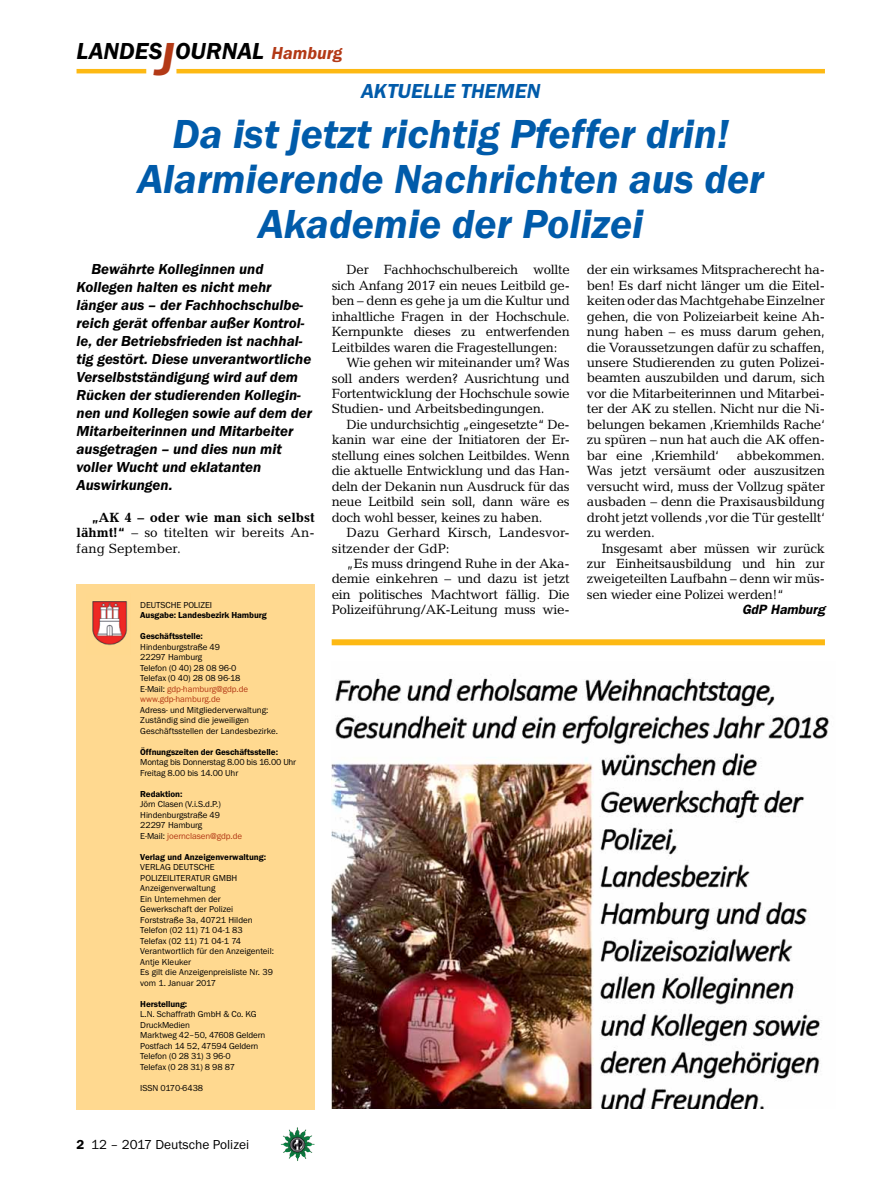
<style>
.page{position:relative;width:893px;height:1191px;background:#fff}
.page>*{position:absolute;margin:0;border:0;box-sizing:border-box;transform-origin:0 0}
.t1{font:italic 600 42px/45px "Franklin Gothic Itc T";color:#005baa;text-align:center}
.t2{font:italic 600 24px "Franklin Gothic Itc T";color:#000}
.t3{font:italic 600 21px "Franklin Gothic Itc T";color:#005baa}
.t4{font:italic 600 15px/18px "Franklin Gothic Itc T";color:#000}
.t5{font:13.5px/15.5px "Candida";letter-spacing:-.02em;color:#000;text-align:justify}
.t6{font:13.5px "Candida";color:#000}
.t7{font:13.5px "Franklin Gothic Itc T";color:#000}
.t8{font:italic 600 13.5px "Franklin Gothic";color:#000}
.t9{font:9px/10.5px "Franklin Gothic Itc T";letter-spacing:-.01em;color:#000}
.t10{font:600 9px "Franklin Gothic Itc T";letter-spacing:-.01em;color:#000}
.s1{font-size:48px;color:#b33916}
.s2{font-size:18px;color:#b33916}
.s3{font-weight:700}
.s4{color:#b33916}
.s5{font-weight:600}
</style>
<div class="page">
<hr style="left:77px;top:69px;width:69px;height:4px;background:#fdb913">
<hr style="left:176px;top:69px;width:649px;height:4px;background:#fdb913">
<img style="left:281px;top:1128px;width:16px;height:24px">
<div style="left:77px;top:584px;width:238px;height:526px;background:#ffd990"></div>
<img style="left:92px;top:601px;width:36px;height:45px">
<img style="left:332px;top:678px;width:498px;height:431px">
<div style="left:332px;top:639px;width:493px;height:6px;background:#fdb913"></div>
<h2 class="t2" style="left:77px;top:37px;width:267px">LANDES<span class="s1">J</span>OURNAL <span class="s2">Hamburg</span></h2>
<h3 class="t3" style="left:361px;top:79px;width:50px">Aktuelle</h3>
<h3 class="t3" style="left:461px;top:79px;width:15px">Themen</h3>
<h1 class="t1" style="left:137px;top:111px;width:628px">Da ist jetzt richtig Pfeffer drin!<br>Alarmierende Nachrichten aus der<br>Akademie der Polizei</h1>
<p class="t4" style="left:77px;top:259px;width:237px;text-indent:15px">Bewährte Kolleginnen und<br>Kollegen halten es nicht mehr länger aus – der Fachhochschulbe&shy;reich gerät offenbar außer Kontrol&shy;le, der Betriebsfrieden ist nachhal&shy;tig gestört. Diese unverantwortliche<br>Verselbstständigung wird auf dem<br>Rücken der studierenden Kollegin&shy;nen und Kollegen sowie auf dem der<br>Mitarbeiterinnen und Mitarbeiter ausgetragen – und dies nun mit voller Wucht und eklatanten<br>Auswirkungen.</p>
<p class="t5" style="left:77px;top:509px;width:240px;text-indent:15px"><span class="s3">„AK 4 – oder wie man sich selbst lähmt!“</span> – so titelten wir bereits An&shy;fang September.</p>
<p class="t5" style="left:587px;top:262px;width:240px">der ein wirksames Mitspracherecht ha&shy;ben! Es darf nicht länger um die Eitel&shy;keiten oder das Machtgehabe Einzelner gehen, die von Polizeiarbeit keine Ah&shy;nung haben – es muss darum gehen, die Voraussetzungen dafür zu schaffen, unsere Studierenden zu guten Polizei&shy;beamten auszubilden und darum, sich vor die Mitarbeiterinnen und Mitarbei&shy;ter der AK zu stellen. Nicht nur die Ni&shy;belungen bekamen ‚Kriemhilds Rache‘ zu spüren – nun hat auch die AK offen&shy;bar eine ‚Kriemhild‘</p>
<p class="t5" style="left:347px;top:262px;width:225px">Der Fachhochschulbereich wollte</p>
<p class="t5" style="left:332px;top:277px;width:240px">sich Anfang 2017 ein neues Leitbild ge-</p>
<p class="t5" style="left:332px;top:293px;width:240px">ben – denn es gehe ja um die Kultur und</p>
<p class="t5" style="left:332px;top:308px;width:240px">inhaltliche Fragen in der Hochschule.</p>
<p class="t5" style="left:332px;top:324px;width:240px">Kernpunkte dieses zu entwerfenden</p>
<p class="t5" style="left:332px;top:339px;width:227px">Leitbildes waren die Fragestellungen:</p>
<p class="t5" style="left:347px;top:355px;width:225px">Wie gehen wir miteinander um? Was</p>
<p class="t5" style="left:332px;top:370px;width:240px">soll anders werden? Ausrichtung und</p>
<p class="t5" style="left:332px;top:386px;width:240px">Fortentwicklung der Hochschule sowie</p>
<p class="t5" style="left:332px;top:401px;width:214px">Studien- und Arbeitsbedingungen.</p>
<p class="t5" style="left:347px;top:416px;width:225px">Die undurchsichtig „eingesetzte“ De-</p>
<p class="t5" style="left:332px;top:432px;width:240px">kanin war eine der Initiatoren der Er-</p>
<p class="t5" style="left:332px;top:447px;width:240px">stellung eines solchen Leitbildes. Wenn</p>
<p class="t5" style="left:332px;top:463px;width:240px">die aktuelle Entwicklung und das Han-</p>
<p class="t5" style="left:332px;top:478px;width:240px">deln der Dekanin nun Ausdruck für das</p>
<p class="t5" style="left:332px;top:494px;width:240px">neue Leitbild sein soll, dann wäre es</p>
<p class="t5" style="left:332px;top:509px;width:212px">doch wohl besser, keines zu haben.</p>
<p class="t6" style="left:347px;top:525px;width:225px">Dazu Gerhard Kirsch, Landesvor-</p>
<p class="t6" style="left:332px;top:540px;width:120px">sitzender der GdP:</p>
<p class="t5" style="left:347px;top:556px;width:225px">„Es muss dringend Ruhe in der Aka-</p>
<p class="t5" style="left:332px;top:571px;width:240px">demie einkehren – und dazu ist jetzt</p>
<p class="t5" style="left:332px;top:586px;width:240px">ein politisches Machtwort fällig. Die</p>
<p class="t5" style="left:332px;top:602px;width:240px">Polizeiführung/AK-Leitung muss wie-</p>
<p class="t5" style="left:587px;top:447px;width:240px;text-indent:150px">abbekommen.<br>Was jetzt versäumt oder auszusitzen versucht wird, muss der Vollzug später ausbaden – denn die Praxisausbildung droht jetzt vollends ‚vor die Tür gestellt‘ zu werden.</p>
<p class="t5" style="left:587px;top:540px;width:240px;text-indent:15px">Insgesamt aber müssen wir zurück zur Einheitsausbildung und hin zur zweigeteilten Laufbahn – denn wir müs&shy;sen wieder eine Polizei werden!“</p>
<p class="t8" style="left:742px;top:602px;width:84px">GdP Hamburg</p>
<p class="t9" style="left:140px;top:599px;width:73px">DEUTSCHE POLIZEI</p>
<p class="t10" style="left:140px;top:610px;width:128px">Ausgabe: Landesbezirk Hamburg</p>
<p class="t10" style="left:140px;top:631px;width:64px">Geschäftsstelle:</p>
<p class="t9" style="left:140px;top:641px;width:109px">Hindenburgstraße 49<br>22297 Hamburg<br>Telefon (0 40) 28 08 96-0<br>Telefax (0 40) 28 08 96-18<br>E-Mail: <span class="s4">gdp-hamburg@gdp.de www.gdp-hamburg.de</span></p>
<p class="t9" style="left:140px;top:704px;width:139px">Adress- und Mitgliederverwaltung:<br>Zuständig sind die jeweiligen<br>Geschäftsstellen der Landesbezirke.</p>
<p class="t10" style="left:140px;top:746px;width:139px">Öffnungszeiten der Geschäftsstelle:</p>
<p class="t9" style="left:140px;top:757px;width:157px">Montag bis Donnerstag 8.00 bis 16.00 Uhr<br>Freitag 8.00 bis 14.00 Uhr</p>
<p class="t10" style="left:140px;top:788px;width:44px">Redaktion:</p>
<p class="t9" style="left:140px;top:799px;width:103px">Jörn Clasen (V.i.S.d.P.)<br>Hindenburgstraße 49<br>22297 Hamburg<br>E-Mail: <span class="s4">joernclasen@gdp.de</span></p>
<p class="t10" style="left:140px;top:851px;width:127px">Verlag und Anzeigenverwaltung:</p>
<p class="t9" style="left:140px;top:862px;width:135px">VERLAG DEUTSCHE<br>POLIZEILITERATUR GMBH<br>Anzeigenverwaltung<br>Ein Unternehmen der<br>Gewerkschaft der Polizei<br>Forststraße 3a, 40721 Hilden<br>Telefon (02 11) 71 04-1 83<br>Telefax (02 11) 71 04-1 74<br>Verantwortlich für den Anzeigenteil:<br>Antje Kleuker<br>Es gilt die Anzeigenpreisliste Nr. 39 vom 1. Januar 2017</p>
<p class="t10" style="left:140px;top:998px;width:49px">Herstellung:</p>
<p class="t9" style="left:140px;top:1009px;width:127px">L.N. Schaffrath GmbH &amp; Co. KG<br>DruckMedien<br>Marktweg 42–50, 47608 Geldern<br>Postfach 14 52, 47594 Geldern<br>Telefon (0 28 31) 3 96-0<br>Telefax (0 28 31) 8 98 87</p>
<p class="t9" style="left:140px;top:1082px;width:64px">ISSN 0170-6438</p>
<p class="t7" style="left:77px;top:1136px;width:174px"><span class="s5">2</span> 12 – 2017 Deutsche Polizei</p>
</div>
